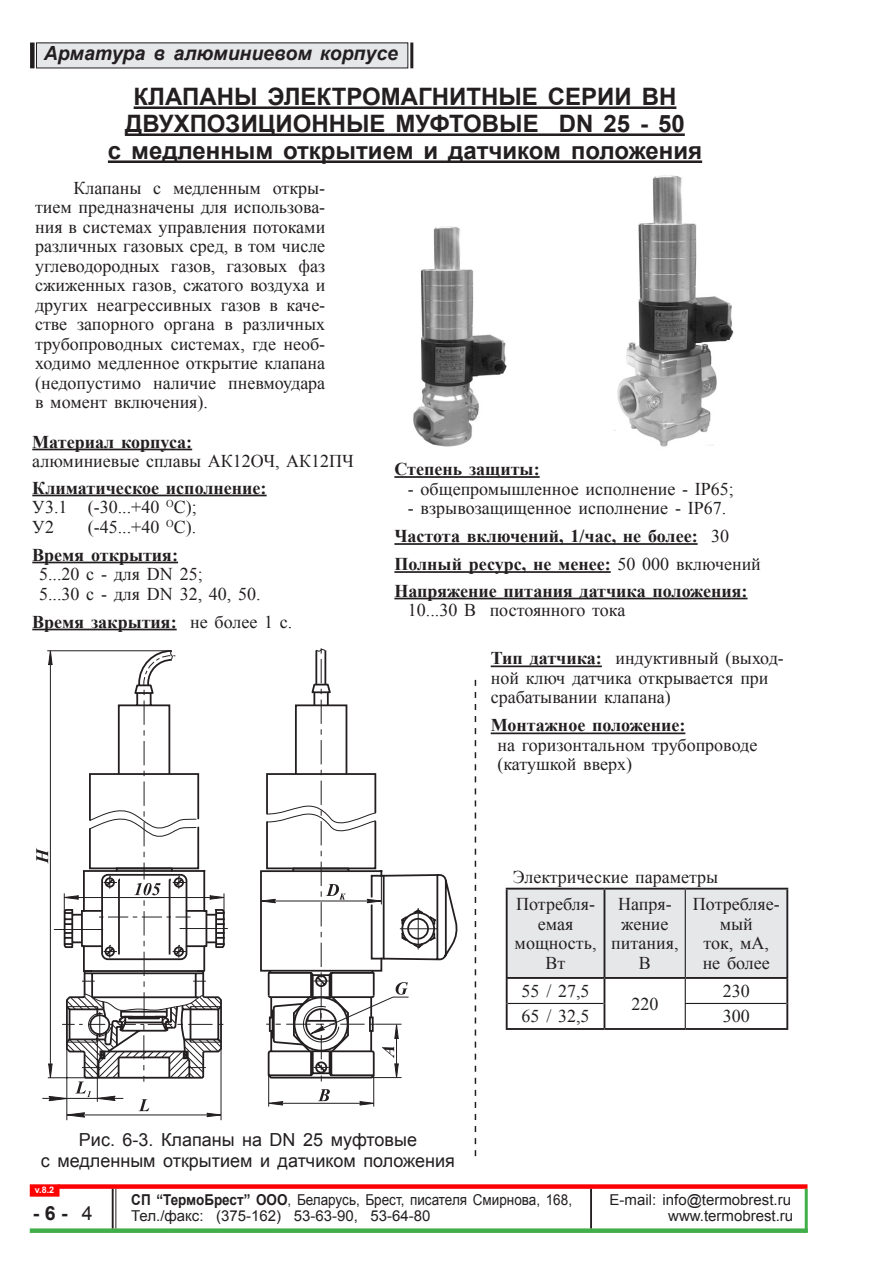
<style>
.page{position:relative;width:893px;height:1263px;background:#fff}
.page>*{position:absolute;margin:0;border:0;box-sizing:border-box;transform-origin:0 0}
.Название_типа{font:700 24px "Arial";color:#231f20}
.t1{font:italic 700 19.5px "Arial";color:#231f20}
.t2{font:700 19.5px "Arial";color:#231f20}
.Основной_текст{font:18px/19.5px "Times New Roman";color:#231f20;text-align:justify}
.Основной_текст_-_дан{font:18px/19.5px "Times New Roman";color:#231f20}
.Основной_текст_-_дан-2{font:700 18px/19.5px "Times New Roman";color:#231f20}
.Таблица__ячейка_прав{font:18px/19.5px "Times New Roman";color:#231f20;text-align:center}
.Основной_текст-2{font:18px "Arial";color:#231f20}
.t3{font:15px "Arial";color:#231f20}
.t4{font:15px "Arial";color:#231f20;scale:.9 1}
.t5{font:700 9px "Arial";color:#fff}
.s1{font-weight:700}
.s2{font-weight:400}
</style>
<div class="page">
<div style="left:37px;top:43px;width:371px;height:25px;background:#e6e7e9"></div>
<hr style="left:410px;top:43px;width:3px;height:25px;background:#231f20">
<div style="left:30px;top:43px;width:5px;height:25px;background:#231f20"></div>
<div style="left:30px;top:1228px;width:778px;height:5px;background:#40ae49"></div>
<div style="left:30px;top:1184px;width:30px;height:13px;background:#f00;border:2px solid #f00"></div>
<div style="left:58px;top:1184px;width:749px;height:5px;background:#f00"></div>
<hr style="left:590px;top:1189px;width:2px;height:39px;background:#231f20">
<hr style="left:112px;top:1189px;width:2px;height:39px;background:#231f20">
<hr style="left:115px;top:1189px;width:1px;height:39px;background:#231f20">
<hr style="left:805px;top:1189px;width:3px;height:43px;background:#40ae49">
<hr style="left:134px;top:106px;width:542px;height:3px;background:#231f20">
<hr style="left:125px;top:133px;width:560px;height:3px;background:#231f20">
<hr style="left:108px;top:160px;width:594px;height:3px;background:#231f20">
<img style="left:413px;top:226px;width:94px;height:221px">
<img style="left:614px;top:175px;width:120px;height:272px">
<hr style="left:506px;top:977px;width:98px;height:2px;background:#231f20">
<hr style="left:685px;top:977px;width:103px;height:2px;background:#231f20">
<hr style="left:506px;top:888px;width:98px;height:1px;background:#231f20">
<hr style="left:506px;top:889px;width:2px;height:88px;background:#231f20">
<hr style="left:604px;top:888px;width:81px;height:1px;background:#231f20">
<hr style="left:685px;top:888px;width:103px;height:1px;background:#231f20">
<hr style="left:786px;top:889px;width:2px;height:88px;background:#231f20">
<hr style="left:506px;top:979px;width:2px;height:24px;background:#231f20">
<hr style="left:786px;top:979px;width:2px;height:24px;background:#231f20">
<hr style="left:506px;top:1003px;width:2px;height:25px;background:#231f20">
<hr style="left:506px;top:1028px;width:98px;height:2px;background:#231f20">
<hr style="left:786px;top:1003px;width:2px;height:25px;background:#231f20">
<hr style="left:685px;top:1028px;width:103px;height:2px;background:#231f20">
<svg style="left:507px;top:889px;width:280px;height:139px"></svg>
<hr style="left:604px;top:1028px;width:81px;height:2px;background:#231f20">
<hr style="left:491px;top:665px;width:111px;height:2px;background:#231f20">
<hr style="left:491px;top:732px;width:194px;height:2px;background:#231f20">
<hr style="left:32px;top:449px;width:160px;height:1px;background:#231f20">
<hr style="left:32px;top:495px;width:235px;height:1px;background:#231f20">
<hr style="left:32px;top:562px;width:146px;height:1px;background:#231f20">
<hr style="left:32px;top:629px;width:145px;height:1px;background:#231f20">
<hr style="left:394px;top:476px;width:146px;height:2px;background:#231f20">
<hr style="left:394px;top:543px;width:304px;height:2px;background:#231f20">
<hr style="left:394px;top:571px;width:217px;height:2px;background:#231f20">
<hr style="left:394px;top:598px;width:353px;height:1px;background:#231f20">
<svg style="left:475px;top:680px;width:1px;height:476px"></svg>
<svg style="left:36px;top:648px;width:422px;height:470px"></svg>
<p class="t1" style="left:44px;top:40px;width:356px">Арматура в алюминиевом корпусе</p>
<p class="Название_типа" style="left:134px;top:80px;width:544px">КЛАПАНЫ ЭЛЕКТРОМАГНИТНЫЕ СЕРИИ ВН</p>
<p class="Название_типа" style="left:125px;top:107px;width:561px">ДВУХПОЗИЦИОННЫЕ МУФТОВЫЕ DN 25 - 50</p>
<p class="Название_типа" style="left:108px;top:134px;width:596px">с медленным открытием и датчиком положения</p>
<p class="Основной_текст" style="left:35px;top:177px;width:292px;text-indent:38px">Клапаны с медленным откры&shy;тием предназначены для использова&shy;ния в системах управления потоками различных газовых сред, в том числе углеводородных газов, газовых фаз сжиженных газов, сжатого воздуха и других неагрессивных газов в каче&shy;стве запорного органа в различных трубопроводных системах, где необ&shy;ходимо медленное открытие клапана (недопустимо наличие пневмоудара в момент включения).</p>
<p class="Основной_текст_-_дан" style="left:32px;top:431px;width:323px"><span class="s1">Материал корпуса:<br></span>алюминиевые сплавы АК12ОЧ, АК12ПЧ</p>
<p class="Основной_текст_-_дан-2" style="left:32px;top:477px;width:236px">Климатическое исполнение:<br><span class="s2">У3.1 (-30...+40</span> <sup>О</sup><span class="s2">С);<br>У2</span></p>
<p class="Основной_текст_-_дан" style="left:88px;top:516px;width:110px">(-45...+40 <sup>О</sup>С).</p>
<p class="Основной_текст_-_дан" style="left:39px;top:544px;width:223px;text-indent:-7px"><span class="s1">Время открытия:<br></span>5...20 с - для DN 25;<br>5...30 c - для DN 32, 40, 50.</p>
<p class="Основной_текст_-_дан-2" style="left:32px;top:611px;width:262px">Время закрытия: <span class="s2">не более 1 с.</span></p>
<p class="Основной_текст_-_дан-2" style="left:394px;top:459px;width:147px">Степень защиты:</p>
<p class="Основной_текст_-_дан" style="left:408px;top:478px;width:327px">- общепромышленное исполнение - IP65;</p>
<p class="Основной_текст_-_дан" style="left:408px;top:498px;width:320px">- взрывозащищенное исполнение - IP67.</p>
<p class="Основной_текст_-_дан-2" style="left:394px;top:526px;width:336px">Частота включений, 1/час, не более: <span class="s2">30</span></p>
<p class="Основной_текст_-_дан-2" style="left:394px;top:554px;width:368px">Полный ресурс, не менее: <span class="s2">50 000 включений</span></p>
<p class="Основной_текст_-_дан-2" style="left:408px;top:580px;width:341px;text-indent:-14px">Напряжение питания датчика положения:<br><span class="s2">10...30 В постоянного тока</span></p>
<p class="Основной_текст_-_дан" style="left:491px;top:648px;width:295px"><span class="s1">Тип датчика:</span> индуктивный (выход&shy;ной ключ датчика открывается при срабатывании клапана)</p>
<p class="Основной_текст_-_дан" style="left:497px;top:715px;width:261px;text-indent:-7px"><span class="s1">Монтажное положение:<br></span>на горизонтальном трубопроводе (катушкой вверх)</p>
<p class="Основной_текст" style="left:513px;top:867px;width:207px">Электрические параметры</p>
<p class="Таблица__ячейка_прав" style="left:516px;top:894px;width:80px">Потребля&shy;емая</p>
<p class="Таблица__ячейка_прав" style="left:515px;top:933px;width:83px">мощность,</p>
<p class="Таблица__ячейка_прав" style="left:546px;top:952px;width:21px">Вт</p>
<p class="Таблица__ячейка_прав" style="left:618px;top:894px;width:55px;text-align:left">Напря&shy;жение</p>
<p class="Таблица__ячейка_прав" style="left:611px;top:933px;width:69px">питания,<br>В</p>
<p class="Таблица__ячейка_прав" style="left:693px;top:894px;width:88px">Потребляе&shy;мый</p>
<p class="Таблица__ячейка_прав" style="left:703px;top:933px;width:67px">ток, мА,</p>
<p class="Таблица__ячейка_прав" style="left:703px;top:952px;width:69px">не более</p>
<p class="Таблица__ячейка_прав" style="left:522px;top:980px;width:70px">55 / 27,5</p>
<p class="Таблица__ячейка_прав" style="left:723px;top:980px;width:28px">230</p>
<p class="Таблица__ячейка_прав" style="left:631px;top:993px;width:28px">220</p>
<p class="Таблица__ячейка_прав" style="left:522px;top:1006px;width:70px">65 / 32,5</p>
<p class="Таблица__ячейка_прав" style="left:723px;top:1006px;width:28px">300</p>
<p class="Основной_текст-2" style="left:79px;top:1127px;width:340px">Рис. 6-3. Клапаны на DN 25 муфтовые</p>
<p class="Основной_текст-2" style="left:41px;top:1148px;width:416px">с медленным открытием и датчиком положения</p>
<p class="t5" style="left:35px;top:1183px;width:21px">v.8.2</p>
<p class="t2" style="left:33px;top:1199px;width:61px">- 6 - <span class="s2">4</span></p>
<p class="t4" style="left:131px;top:1189px;width:491px"><span class="s1">СП “ТермоБрест” ООО</span>, Беларусь, Брест, писателя Смирнова, 168,</p>
<p class="t3" style="left:610px;top:1189px;width:183px">E-mail: info@termobrest.ru</p>
<p class="t3" style="left:131px;top:1206px;width:301px">Тел./факс: (375-162) 53-63-90, 53-64-80</p>
<p class="t3" style="left:668px;top:1206px;width:127px">www.termobrest.ru</p>
</div>
